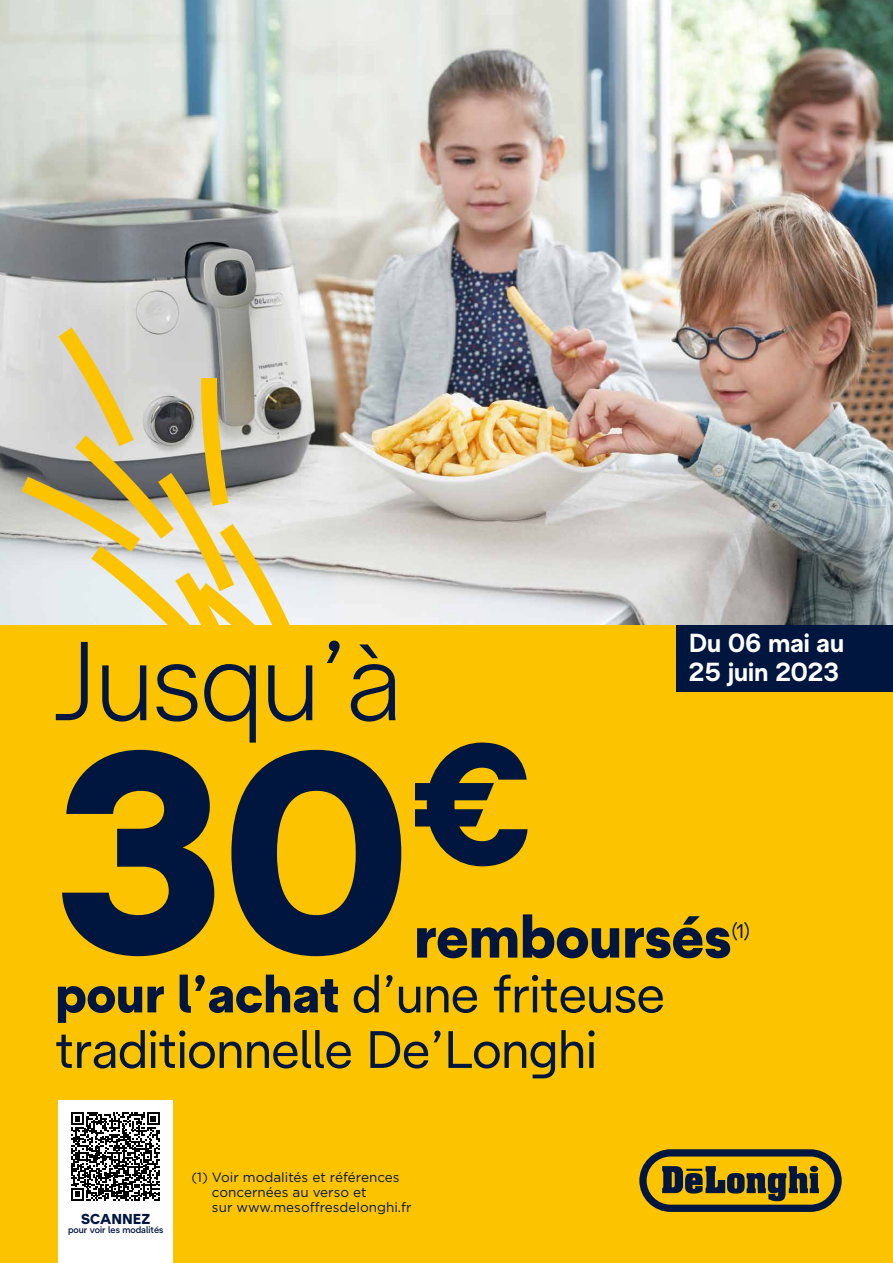
<style>
.page{position:relative;width:893px;height:1263px;background:#fff}
.page>*{position:absolute;margin:0;border:0;box-sizing:border-box;transform-origin:0 0}
.t1{font:900 285px "De Longhi Sans";color:#00163f}
.t2{font:300 111.9px "De Longhi Sans";color:#00163f}
.t3{font:900 60px "De Longhi Sans";color:#00163f}
.t4{font:52.5px/55.5px "De Longhi Sans";color:#00163f}
.t5{font:700 26.1px/28.7px "De Longhi Sans";color:#fff}
.t6{font:19.8px "De Longhi Sans";color:#00163f}
.t7{font:900 14.4px "De Longhi Sans";color:#00163f}
.t8{font:13.5px/15px "Gotham";color:#00163f}
.t9{font:500 9.45px "De Longhi Sans";color:#00163f}
.s1{font-weight:900}
</style>
<div class="page">
<img style="left:0;top:0;width:893px;height:625px">
<div style="left:0;top:625px;width:893px;height:638px;background:#fcc400"></div>
<svg style="left:639px;top:1149px;width:203px;height:63px"></svg>
<div style="left:676px;top:625px;width:217px;height:67px;background:#00163f"></div>
<svg style="left:21px;top:327px;width:278px;height:298px;background:#cac19c"></svg>
<div style="left:59px;top:1100px;width:114px;height:163px;background:#fff"></div>
<svg style="left:71px;top:1112px;width:89px;height:89px"></svg>
<h3 class="t5" style="left:689px;top:628px;width:157px">Du 06 mai au<br>25 juin 2023</h3>
<h2 class="t2" style="left:54px;top:614px;width:349px">Jusqu’à</h2>
<h1 class="t1" style="left:54px;top:677px;width:481px">30<sup>€</sup></h1>
<h3 class="t3" style="left:414px;top:899px;width:319px">remboursés</h3>
<h3 class="t6" style="left:731px;top:919px;width:20px">(1)</h3>
<h3 class="t4" style="left:55px;top:965px;width:611px"><span class="s1">pour l’achat</span> d’une friteuse traditionnelle De’Longhi</h3>
<p class="t7" style="left:81px;top:1210px;width:71px">SCANNEZ</p>
<p class="t9" style="left:68px;top:1224px;width:97px">pour voir les modalités</p>
<p class="t8" style="left:212px;top:1169px;width:201px;text-indent:-21px">(1) Voir modalités et références concernées au verso et<br>sur www.mesoffresdelonghi.fr</p>
</div>
